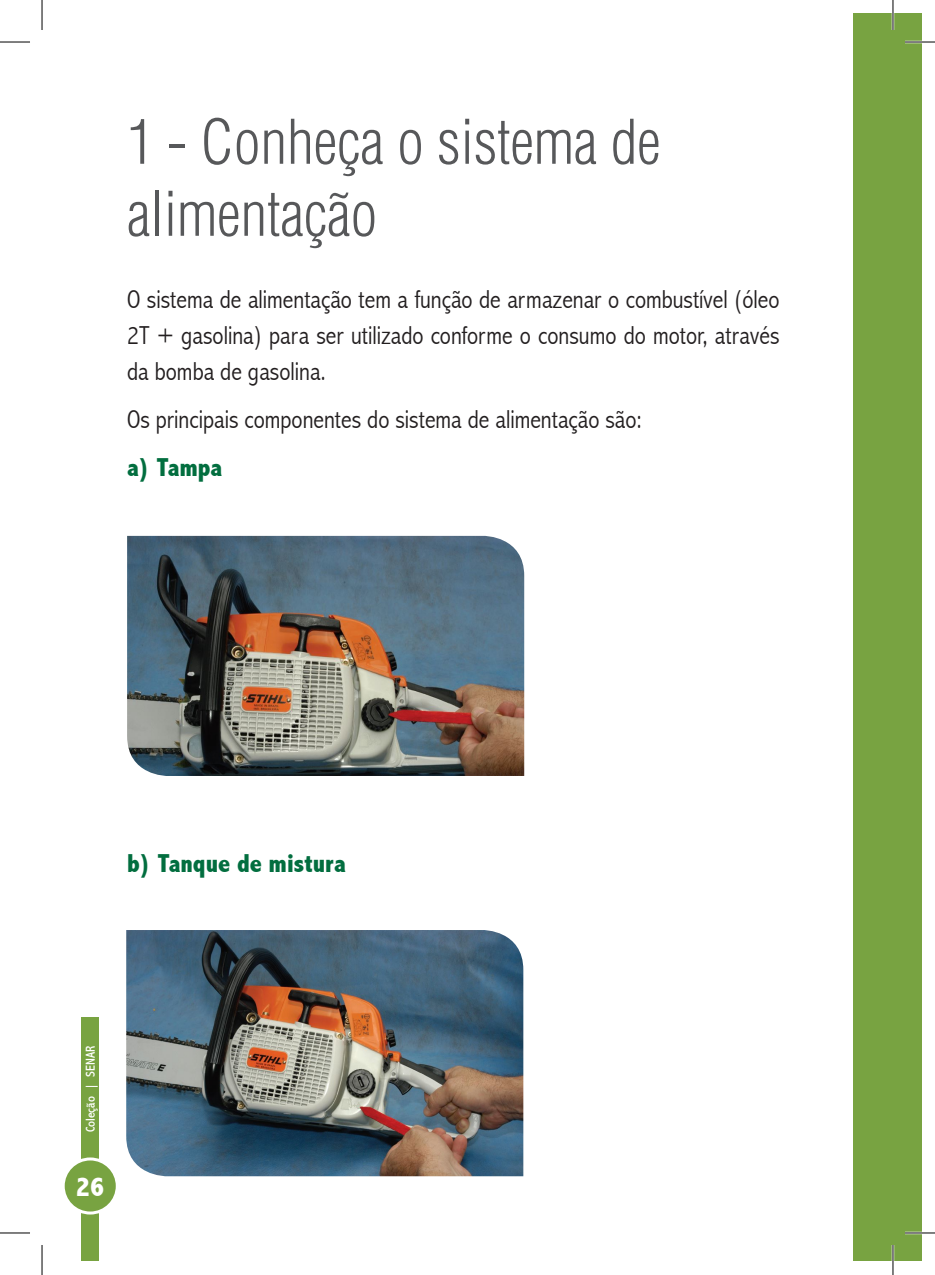
<style>
.page{position:relative;width:935px;height:1275px;background:#fff}
.page>*{position:absolute;margin:0;border:0;box-sizing:border-box;transform-origin:0 0}
.t1{font:300 condensed 60px/72px "Helvetica LT Std";color:#57585a}
.t2{font:800 condensed 28px "Abadi";color:#fff}
.t3{font:300 condensed 26px/36px "Abadi";color:#231f20;text-align:justify}
.t4{font:800 condensed 26px "Abadi";color:#026e3f}
.t5{font:condensed 13px "Abadi";color:#fff}
</style>
<div class="page">
<div style="left:82px;top:1017px;width:17px;height:244px;background:#78a341"></div>
<div style="left:63px;top:1159px;width:54px;height:54px;background:#78a341;border-radius:50%"></div>
<div style="left:62px;top:1157px;width:57px;height:57px;border:3px solid #fff;border-radius:50%"></div>
<div style="left:853px;top:14px;width:39px;height:1247px;background:#78a341"></div>
<div style="left:892px;top:14px;width:29px;height:1247px;background:#78a341"></div>
<img style="left:127px;top:536px;width:397px;height:240px">
<img style="left:126px;top:930px;width:397px;height:246px">
<hr style="left:904px;top:41px;width:30px;height:2px;background:#fff">
<hr style="left:904px;top:1231px;width:30px;height:3px;background:#fff">
<hr style="left:891px;top:0;width:3px;height:30px;background:#fff">
<hr style="left:891px;top:1245px;width:3px;height:30px;background:#fff">
<hr style="left:0;top:42px;width:30px;height:1px;background:#000">
<hr style="left:904px;top:42px;width:30px;height:1px;background:#000">
<hr style="left:0;top:1232px;width:30px;height:1px;background:#000">
<hr style="left:904px;top:1232px;width:30px;height:1px;background:#000">
<hr style="left:42px;top:0;width:1px;height:30px;background:#000">
<hr style="left:42px;top:1245px;width:1px;height:30px;background:#000">
<hr style="left:892px;top:0;width:1px;height:30px;background:#000">
<hr style="left:892px;top:1245px;width:1px;height:30px;background:#000">
<h1 class="t1" style="left:127px;top:106px;width:535px">1 - Conheça o sistema de alimentação</h1>
<p class="t3" style="left:127px;top:281px;width:653px">O sistema de alimentação tem a função de armazenar o combustível (óleo 2T + gasolina) para ser utilizado conforme o consumo do motor, através da bomba de gasolina.</p>
<p class="t3" style="left:127px;top:401px;width:516px">Os principais componentes do sistema de alimentação são:</p>
<p class="t4" style="left:127px;top:452px;width:97px">a) Tampa</p>
<p class="t4" style="left:127px;top:848px;width:220px">b) Tanque de mistura</p>
<p class="t5" style="left:83px;top:1132px;width:88px;rotate:-90deg">Coleção | SENAR</p>
<p class="t2" style="left:76px;top:1170px;width:30px">26</p>
</div>
